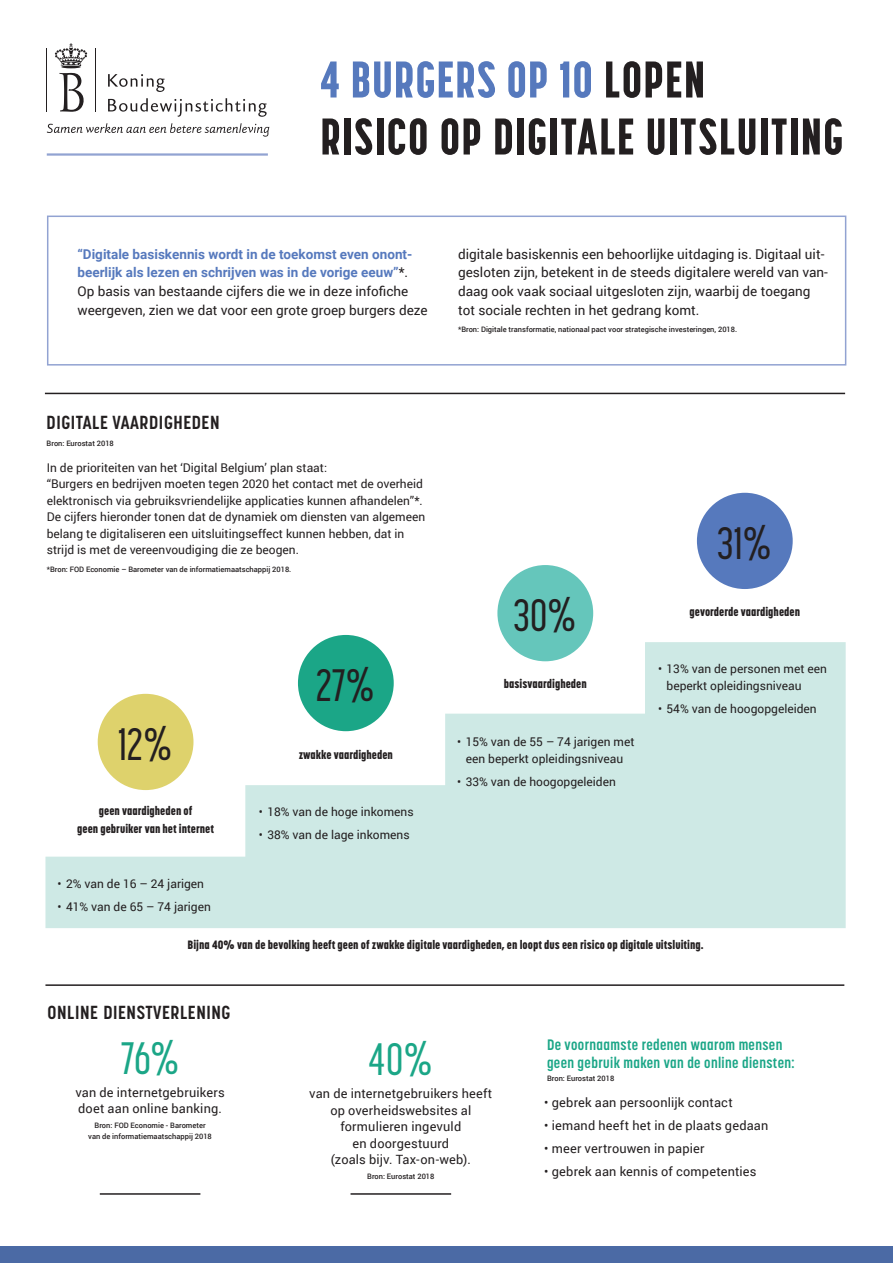
<style>
.page{position:relative;width:893px;height:1263px;background:#fff}
.page>*{position:absolute;margin:0;border:0;box-sizing:border-box;transform-origin:0 0}
.Titel_F{font:800 51px/57px "Korolev Compressed";letter-spacing:.025em;color:#231f20}
.tabel_1{font:500 45px "Korolev Compressed";color:#231f20}
.bz{font:500 45px "Korolev Compressed";color:#1ba687}
.titel_1{font:700 18.75px "Korolev Condensed";letter-spacing:.03em;color:#231f20}
.titel_2{font:700 15px/18px "Korolev Condensed";letter-spacing:.025em;color:#1ba687}
.kader_intro{font:13.5px/18.8px "Roboto";color:#231f20}
.kader_intro-2{font:700 13.5px/18.8px "Roboto";color:#5679bd}
.bz-2{font:12.75px/16.5px "Roboto";letter-spacing:.015em;color:#231f20}
.tabel_1-2{font:12px/16.5px "Roboto";color:#231f20}
.tabel_1-3{font:800 12px "Korolev Condensed";color:#231f20}
.figuur{font:500 7.5px/10.5px "Roboto";color:#231f20;text-align:center}
.titel_2-2{font:500 7.5px "Roboto";color:#231f20}
.s1{color:#5679bd}
.s2{font-weight:400;color:#231f20}
</style>
<div class="page">
<div style="left:0;top:1246px;width:893px;height:17px;background:#4b6aa5"></div>
<hr style="left:95px;top:48px;width:1px;height:63px;background:#231f20">
<svg style="left:59px;top:73px;width:25px;height:39px"></svg>
<hr style="left:61px;top:66px;width:20px;height:2px;background:#231f20;border-radius:50%">
<svg style="left:55px;top:44px;width:32px;height:22px"></svg>
<hr style="left:46px;top:48px;width:1px;height:63px;background:#231f20">
<svg style="left:108px;top:74px;width:57px;height:18px"></svg>
<svg style="left:108px;top:98px;width:159px;height:19px"></svg>
<svg style="left:47px;top:123px;width:222px;height:14px"></svg>
<hr style="left:47px;top:153px;width:221px;height:3px;background:#92a3d2">
<div style="left:47px;top:216px;width:799px;height:150px;border:2px solid #92a3d2"></div>
<hr style="left:45px;top:984px;width:799px;height:2px;background:#231f20">
<hr style="left:100px;top:1193px;width:100px;height:2px;background:#231f20">
<hr style="left:351px;top:1193px;width:100px;height:2px;background:#231f20">
<hr style="left:45px;top:393px;width:800px;height:1px;background:#231f20">
<svg style="left:45px;top:642px;width:801px;height:286px;fill:#cee9e5"></svg>
<div style="left:298px;top:635px;width:96px;height:96px;background:#1ba687;border-radius:50%"></div>
<div style="left:497px;top:565px;width:96px;height:96px;background:#65c6bb;border-radius:50%"></div>
<div style="left:697px;top:493px;width:96px;height:96px;background:#5679bd;border-radius:50%"></div>
<p class="Titel_F" style="left:320px;top:50px;width:524px"><span class="s1">4 BURGERS OP 10</span> LOPEN<br>RISICO OP DIGITALE UITSLUITING</p>
<p class="kader_intro-2" style="left:77px;top:244px;width:336px">“Digitale basiskennis wordt in de toekomst even onont&shy;beerlijk als lezen en schrijven was in de vorige eeuw”<span class="s2">*.</span></p>
<p class="kader_intro" style="left:77px;top:281px;width:352px">Op basis van bestaande cijfers die we in deze infofiche weergeven, zien we dat voor een grote groep burgers deze</p>
<p class="kader_intro" style="left:458px;top:244px;width:371px">digitale basiskennis een behoorlijke uitdaging is. Digitaal uit&shy;gesloten zijn, betekent in de steeds digitalere wereld van van&shy;daag ook vaak sociaal uitgesloten zijn, waarbij de toegang tot sociale rechten in het gedrang komt.</p>
<p class="figuur" style="left:458px;top:324px;width:281px">*Bron: Digitale transformatie, nationaal pact voor strategische investeringen, 2018.</p>
<p class="titel_1" style="left:47px;top:411px;width:175px">DIGITALE VAARDIGHEDEN</p>
<p class="figuur" style="left:47px;top:438px;width:69px">Bron: Eurostat 2018</p>
<p class="tabel_1-2" style="left:47px;top:459px;width:380px">In de prioriteiten van het ‘Digital Belgium’ plan staat:<br>“Burgers en bedrijven moeten tegen 2020 het contact met de overheid elektronisch via gebruiksvriendelijke applicaties kunnen afhandelen”*.<br>De cijfers hieronder tonen dat de dynamiek om diensten van algemeen belang te digitaliseren een uitsluitingseffect kunnen hebben, dat in strijd is met de vereenvoudiging die ze beogen.</p>
<p class="figuur" style="left:47px;top:564px;width:246px">*Bron: FOD Economie – Barometer van de informatiemaatschappij 2018.</p>
<p class="tabel_1" style="left:118px;top:720px;width:57px">12%</p>
<p class="tabel_1-3" style="left:99px;top:804px;width:95px">geen vaardigheden of</p>
<p class="tabel_1-3" style="left:77px;top:822px;width:138px">geen gebruiker van het internet</p>
<p class="tabel_1-2" style="left:57px;top:875px;width:148px">• 2% van de 16 – 24 jarigen</p>
<p class="tabel_1-2" style="left:57px;top:898px;width:155px">• 41% van de 65 – 74 jarigen</p>
<p class="tabel_1" style="left:316px;top:661px;width:61px">27%</p>
<p class="tabel_1-3" style="left:299px;top:747px;width:96px">zwakke vaardigheden</p>
<p class="tabel_1-2" style="left:259px;top:803px;width:156px">• 18% van de hoge inkomens</p>
<p class="tabel_1-2" style="left:259px;top:826px;width:152px">• 38% van de lage inkomens</p>
<p class="tabel_1" style="left:514px;top:591px;width:65px">30%</p>
<p class="tabel_1-3" style="left:504px;top:677px;width:84px">basisvaardigheden</p>
<p class="tabel_1-2" style="left:457px;top:733px;width:179px;text-align:center">• 15% van de 55 – 74 jarigen met een beperkt opleidingsniveau</p>
<p class="tabel_1-2" style="left:457px;top:773px;width:160px">• 33% van de hoogopgeleiden</p>
<p class="tabel_1" style="left:717px;top:519px;width:57px">31%</p>
<p class="tabel_1-3" style="left:690px;top:604px;width:112px">gevorderde vaardigheden</p>
<p class="tabel_1-2" style="left:666px;top:660px;width:162px;text-indent:-9px">• 13% van de personen met een beperkt opleidingsniveau</p>
<p class="tabel_1-2" style="left:658px;top:700px;width:160px">• 54% van de hoogopgeleiden</p>
<p class="tabel_1-3" style="left:188px;top:937px;width:517px">Bijna 40% van de bevolking heeft geen of zwakke digitale vaardigheden, en loopt dus een risico op digitale uitsluiting.</p>
<p class="titel_1" style="left:48px;top:1001px;width:184px">ONLINE DIENSTVERLENING</p>
<p class="bz" style="left:120px;top:1033px;width:62px">76%</p>
<p class="bz-2" style="left:76px;top:1083px;width:151px">van de internetgebruikers doet aan online banking.</p>
<p class="figuur" style="left:88px;top:1120px;width:125px">Bron: FOD Economie - Barometer van de informatiemaatschappij 2018</p>
<p class="bz" style="left:368px;top:1035px;width:67px">40%</p>
<p class="bz-2" style="left:309px;top:1085px;width:185px;text-align:center">van de internetgebruikers heeft op overheidswebsites al formulieren ingevuld<br>en doorgestuurd<br>(zoals bijv. Tax-on-web).</p>
<p class="figuur" style="left:367px;top:1171px;width:69px">Bron: Eurostat 2018</p>
<p class="titel_2" style="left:547px;top:1035px;width:249px">De voornaamste redenen waarom mensen geen gebruik maken van de online diensten:</p>
<p class="titel_2-2" style="left:547px;top:1073px;width:69px">Bron: Eurostat 2018</p>
<p class="bz-2" style="left:544px;top:1094px;width:190px">• gebrek aan persoonlijk contact</p>
<p class="bz-2" style="left:544px;top:1117px;width:226px">• iemand heeft het in de plaats gedaan</p>
<p class="bz-2" style="left:544px;top:1139px;width:162px">• meer vertrouwen in papier</p>
<p class="bz-2" style="left:544px;top:1162px;width:214px">• gebrek aan kennis of competenties</p>
</div>
